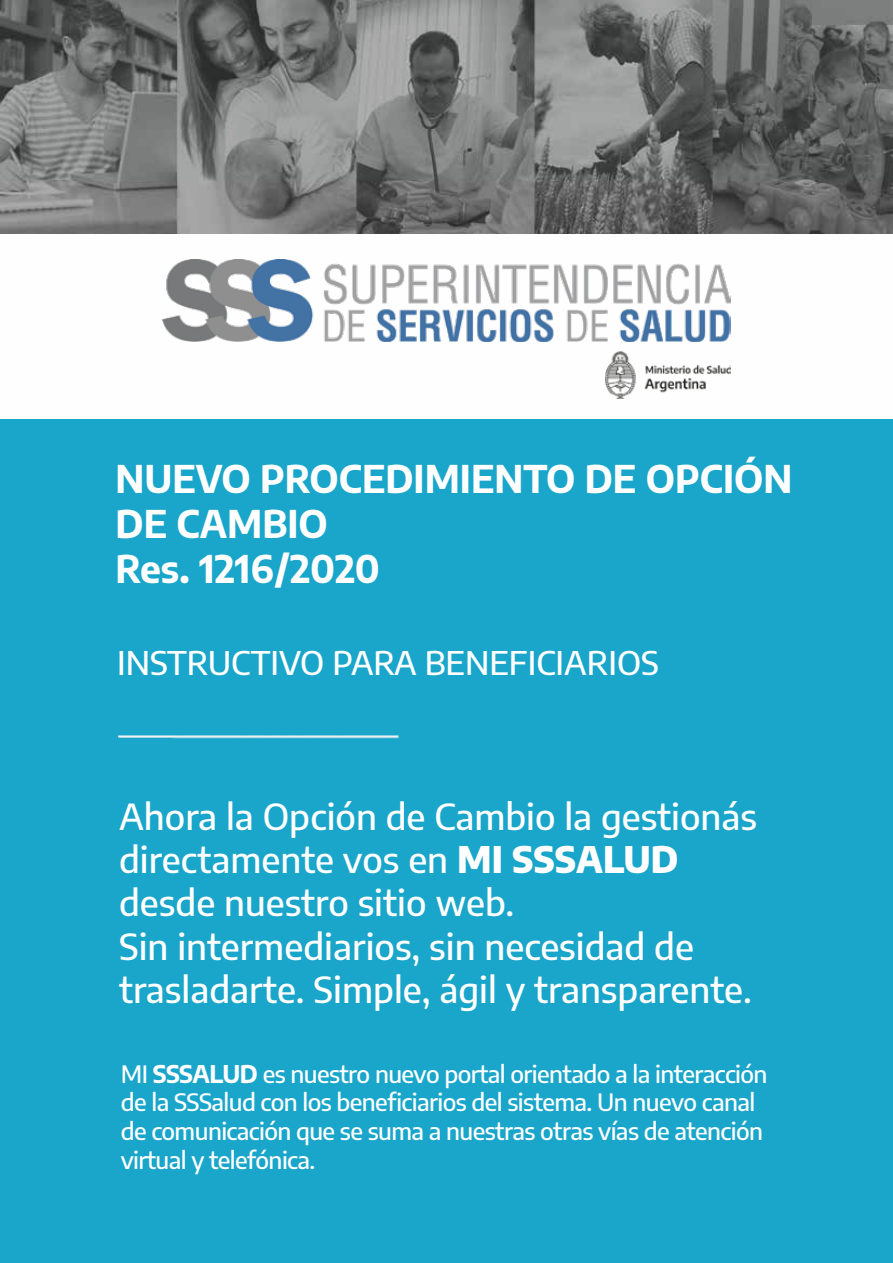
<style>
.page{position:relative;width:893px;height:1263px;background:#19a6ca}
.page>*{position:absolute;margin:0;border:0;box-sizing:border-box;transform-origin:0 0}
.t1{font:700 37.5px/45px "Encode Sans";color:#fff}
.t2{font:500 36px/43.2px "Encode Sans";color:#fff}
.t3{font:500 32.7px "Encode Sans";color:#fff}
.t4{font:500 24px/28.8px "Encode Sans";letter-spacing:-.025em;color:#fff}
.s1{font-weight:800}
.s2{font-weight:700}
</style>
<div class="page">
<img style="left:0;top:234px;width:892px;height:185px">
<img style="left:118px;top:734px;width:281px;height:5px">
<img style="left:162px;top:259px;width:568px;height:82px">
<img style="left:606px;top:351px;width:124px;height:48px">
<img style="left:0;top:0;width:892px;height:234px">
<h1 class="t1" style="left:116px;top:454px;width:678px">NUEVO PROCEDIMIENTO DE OPCIÓN<br>DE CAMBIO<br>Res. 1216/2020</h1>
<h3 class="t3" style="left:117px;top:640px;width:543px">INSTRUCTIVO PARA BENEFICIARIOS</h3>
<h2 class="t2" style="left:119px;top:793px;width:639px">Ahora la Opción de Cambio la gestionás directamente vos en <span class="s1">MI SSSALUD </span>desde nuestro sitio web.<br>Sin intermediarios, sin necesidad de trasladarte. Simple, ágil y transparente.</h2>
<p class="t4" style="left:121px;top:1058px;width:648px">MI <span class="s2">SSSALUD</span> es nuestro nuevo portal orientado a la interacción de la SSSalud con los beneficiarios del sistema. Un nuevo canal de comunicación que se suma a nuestras otras vías de atención virtual y telefónica.</p>
</div>
